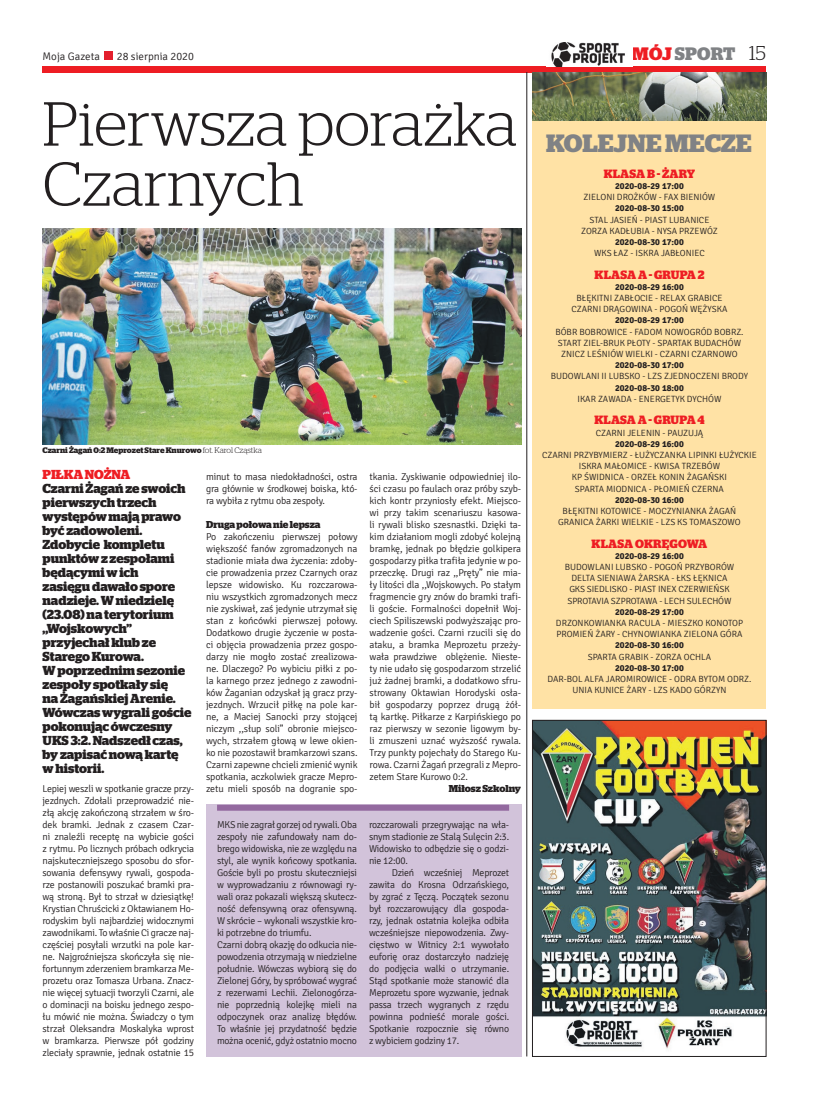
<style>
.page{position:relative;width:820px;height:1106px;background:#fff}
.page>*{position:absolute;margin:0;border:0;box-sizing:border-box;transform-origin:0 0}
.t1{font:300 62px "Stag";color:#231f20}
.t2{font:700 25px "Stag";color:#808285}
.t3{font:700 18px "Stag";letter-spacing:.01em;color:#808285}
.t4{font:700 13px/14px "Stag";color:#231f20}
.t5{font:700 13px "Stag";letter-spacing:-.005em;color:#ee1d23}
.t6{font:700 12px "Stag";letter-spacing:.02em;color:#ee1d23}
.t7{font:300 11px "Signika";color:#231f20}
.t8{font:300 10px/12px "Signika";letter-spacing:-.02em;color:#231f20;text-align:justify}
.t9{font:700 10px "Stag";color:#231f20}
.t10{font:300 9px/11.2px "Signika";color:#231f20;text-align:center}
.t11{font:700 9px "Signika";color:#231f20}
.t12{font:700 8px "Stag";color:#231f20}
.s1{color:#ee1d23}
.s2{font-weight:300;font-size:20px;color:#231f20}
.s3{font-weight:300}
</style>
<div class="page">
<div style="left:43px;top:66px;width:722px;height:6px;background:#ee1d23"></div>
<div style="left:104px;top:51px;width:9px;height:9px;background:#e31f2d"></div>
<div style="left:532px;top:120px;width:233px;height:588px;background:#ffe2a5"></div>
<img style="left:532px;top:72px;width:233px;height:48px">
<img style="left:534px;top:722px;width:229px;height:328px">
<div style="left:532px;top:720px;width:233px;height:336px;border:1px solid #231f20"></div>
<hr style="left:526px;top:72px;width:1px;height:984px;background:#231f20">
<img style="left:551px;top:43px;width:74px;height:23px">
<div style="left:206px;top:804px;width:315px;height:252px;background:#d2c3da"></div>
<div style="left:217px;top:804px;width:292px;height:6px;background:#93699f"></div>
<img style="left:43px;top:228px;width:478px;height:216px">
<p class="t7" style="left:43px;top:50px;width:59px">Moja Gazeta</p>
<p class="t7" style="left:117px;top:50px;width:78px">28 sierpnia 2020</p>
<h3 class="t3" style="left:631px;top:43px;width:135px"><span class="s1">MÓJ</span> SPORT <span class="s2">15</span></h3>
<h1 class="t1" style="left:43px;top:89px;width:476px">Pierwsza porażka</h1>
<h1 class="t1" style="left:43px;top:149px;width:263px">Czarnych</h1>
<p class="t12" style="left:43px;top:445px;width:221px">Czarni Żagań 0:2 Meprozet Stare Knurowo <span class="s3">fot. Karol Cząstka</span></p>
<h3 class="t5" style="left:43px;top:466px;width:89px">PIŁKA NOŻNA</h3>
<p class="t4" style="left:43px;top:481px;width:150px">Czarni Żagań ze swoich pierwszych trzech występów mają prawo być zadowoleni.<br>Zdobycie kompletu punktów z zespołami będącymi w ich<br>zasięgu dawało spore nadzieje. W niedzielę (23.08) na terytorium ,,Wojskowych” przyjechał klub ze<br>Starego Kurowa.<br>W poprzednim sezonie zespoły spotkały się<br>na Żagańskiej Arenie.<br>Wówczas wygrali goście pokonując ówczesny<br>UKS 3:2. Nadszedł czas, by zapisać nową kartę w historii.</p>
<p class="t8" style="left:43px;top:783px;width:153px">Lepiej weszli w spotkanie gracze przy&shy;jezdnych. Zdołali przeprowadzić nie&shy;złą akcję zakończoną strzałem w śro&shy;dek bramki. Jednak z czasem Czar&shy;ni znaleźli receptę na wybicie gości z rytmu. Po licznych próbach odkrycia najskuteczniejszego sposobu do sfor&shy;sowania defensywy rywali, gospoda&shy;rze postanowili poszukać bramki pra&shy;wą stroną. Był to strzał w dziesiątkę!<br>Krystian Chruścicki z Oktawianem Ho&shy;rodyskim byli najbardziej widocznymi zawodnikami. To właśnie Ci gracze naj&shy;częściej posyłali wrzutki na pole kar&shy;ne. Najgroźniejsza skończyła się nie&shy;fortunnym zderzeniem bramkarza Me&shy;prozetu oraz Tomasza Urbana. Znacz&shy;nie więcej sytuacji tworzyli Czarni, ale o dominacji na boisku jednego zespo&shy;łu mówić nie można. Świadczy o tym strzał Oleksandra Moskalyka wprost w bramkarza. Pierwsze pół godziny zleciały sprawnie, jednak ostatnie 15</p>
<p class="t8" style="left:206px;top:471px;width:153px">minut to masa niedokładności, ostra gra głównie w środkowej boiska, któ&shy;ra wybiła z rytmu oba zespoły.</p>
<p class="t9" style="left:206px;top:519px;width:116px">Druga połowa nie lepsza</p>
<p class="t8" style="left:206px;top:531px;width:153px">Po zakończeniu pierwszej połowy większość fanów zgromadzonych na stadionie miała dwa życzenia: zdoby&shy;cie prowadzenia przez Czarnych oraz lepsze widowisko. Ku rozczarowa&shy;niu wszystkich zgromadzonych mecz nie zyskiwał, zaś jedynie utrzymał się stan z końcówki pierwszej połowy.<br>Dodatkowo drugie życzenie w posta&shy;ci objęcia prowadzenia przez gospo&shy;darzy nie mogło zostać zrealizowa&shy;ne. Dlaczego? Po wybiciu piłki z po&shy;la karnego przez jednego z zawodni&shy;ków Żaganian odzyskał ją gracz przy&shy;jezdnych. Wrzucił piłkę na pole kar&shy;ne, a Maciej Sanocki przy stojącej niczym ,,słup soli” obronie miejsco&shy;wych, strzałem głową w lewe okien&shy;ko nie pozostawił bramkarzowi szans.<br>Czarni zapewne chcieli zmienić wynik spotkania, aczkolwiek gracze Mepro&shy;zetu mieli sposób na dogranie spo-</p>
<p class="t8" style="left:369px;top:471px;width:153px">tkania. Zyskiwanie odpowiedniej ilo&shy;ści czasu po faulach oraz próby szyb&shy;kich kontr przyniosły efekt. Miejsco&shy;wi przy takim scenariuszu kasowa&shy;li rywali blisko szesnastki. Dzięki ta&shy;kim działaniom mogli zdobyć kolejną bramkę, jednak po błędzie golkipera gospodarzy piłka trafiła jedynie w po&shy;przeczkę. Drugi raz ,,Pręty” nie mia&shy;ły litości dla ,,Wojskowych. Po stałym fragmencie gry znów do bramki trafi&shy;li goście. Formalności dopełnił Woj&shy;ciech Spiliszewski podwyższając pro&shy;wadzenie gości. Czarni rzucili się do ataku, a bramka Meprozetu przeży&shy;wała prawdziwe oblężenie. Nieste&shy;ty nie udało się gospodarzom strzelić już żadnej bramki, a dodatkowo sfru&shy;strowany Oktawian Horodyski osła&shy;bił gospodarzy poprzez drugą żół&shy;tą kartkę. Piłkarze z Karpińskiego po raz pierwszy w sezonie ligowym by&shy;li zmuszeni uznać wyższość rywala.<br>Trzy punkty pojechały do Starego Ku&shy;rowa. Czarni Żagań przegrali z Mepro&shy;zetem Stare Kurowo 0:2.</p>
<p class="t9" style="left:448px;top:783px;width:74px">Miłosz Szkolny</p>
<p class="t8" style="left:217px;top:819px;width:141px;text-align:left">MKS nie zagrał gorzej od rywali. Oba zespoły nie zafundowały nam do&shy;brego widowiska, nie ze względu na styl, ale wynik końcowy spotkania.<br>Goście byli po prostu skuteczniejsi w wyprowadzaniu z równowagi ry&shy;wali oraz pokazali większą skutecz&shy;ność defensywną oraz ofensywną.<br>W skrócie – wykonali wszystkie kro&shy;ki potrzebne do triumfu.<br>Czarni dobrą okazję do odkucia nie&shy;powodzenia otrzymają w niedzielne południe. Wówczas wybiorą się do Zielonej Góry, by spróbować wygrać z rezerwami Lechii. Zielonogórza&shy;nie poprzednią kolejkę mieli na odpoczynek oraz analizę błędów.<br>To właśnie jej przydatność będzie można ocenić, gdyż ostatnio mocno</p>
<p class="t8" style="left:369px;top:819px;width:141px">rozczarowali przegrywając na wła&shy;snym stadionie ze Stalą Sulęcin 2:3.<br>Widowisko to odbędzie się o godzi&shy;nie 12:00.</p>
<p class="t8" style="left:369px;top:867px;width:141px;text-indent:23px">Dzień wcześniej Meprozet zawita do Krosna Odrzańskiego, by zgrać z Tęczą. Początek sezonu był rozczarowujący dla gospoda&shy;rzy, jednak ostatnia kolejka odbiła wcześniejsze niepowodzenia. Zwy&shy;cięstwo w Witnicy 2:1 wywołało euforię oraz dostarczyło nadzieję do podjęcia walki o utrzymanie.<br>Stąd spotkanie może stanowić dla Meprozetu spore wyzwanie, jednak passa trzech wygranych z rzędu powinna podnieść morale gości.<br>Spotkanie rozpocznie się równo z wybiciem godziny 17.</p>
<h2 class="t2" style="left:546px;top:129px;width:207px">KOLEJNE MECZE</h2>
<p class="t6" style="left:603px;top:167px;width:93px">KLASA B - ŻARY</p>
<p class="t11" style="left:615px;top:181px;width:70px">2020-08-29 17:00</p>
<p class="t10" style="left:583px;top:192px;width:133px">ZIELONI DROŻKÓW - FAX BIENIÓW</p>
<p class="t11" style="left:615px;top:203px;width:70px">2020-08-30 15:00</p>
<p class="t10" style="left:581px;top:214px;width:138px">STAL JASIEŃ - PIAST LUBANICE<br>ZORZA KADŁUBIA - NYSA PRZEWÓZ</p>
<p class="t11" style="left:615px;top:236px;width:70px">2020-08-30 17:00</p>
<p class="t10" style="left:593px;top:248px;width:112px">WKS ŁAZ - ISKRA JABŁONIEC</p>
<p class="t6" style="left:594px;top:267px;width:111px">KLASA A - GRUPA 2</p>
<p class="t11" style="left:615px;top:281px;width:70px">2020-08-29 16:00</p>
<p class="t10" style="left:571px;top:293px;width:157px">BŁĘKITNI ZABŁOCIE - RELAX GRABICE<br>CZARNI DRĄGOWINA - POGOŃ WĘŻYSKA</p>
<p class="t11" style="left:615px;top:315px;width:70px">2020-08-29 17:00</p>
<p class="t10" style="left:555px;top:326px;width:190px">BÓBR BOBROWICE - FADOM NOWOGRÓD BOBRZ.<br>START ZIEL-BRUK PŁOTY - SPARTAK BUDACHÓW<br>ZNICZ LEŚNIÓW WIELKI - CZARNI CZARNOWO</p>
<p class="t11" style="left:615px;top:360px;width:70px">2020-08-30 17:00</p>
<p class="t10" style="left:550px;top:371px;width:199px">BUDOWLANI II LUBSKO - LZS ZJEDNOCZENI BRODY</p>
<p class="t11" style="left:615px;top:382px;width:70px">2020-08-30 18:00</p>
<p class="t10" style="left:577px;top:393px;width:145px">IKAR ZAWADA - ENERGETYK DYCHÓW</p>
<p class="t6" style="left:594px;top:413px;width:112px">KLASA A - GRUPA 4</p>
<p class="t10" style="left:595px;top:427px;width:109px">CZARNI JELENIN - PAUZUJĄ</p>
<p class="t11" style="left:615px;top:438px;width:70px">2020-08-29 16:00</p>
<p class="t10" style="left:542px;top:449px;width:216px">CZARNI PRZYBYMIERZ - ŁUŻYCZANKA LIPINKI ŁUŻYCKIE ISKRA MAŁOMICE - KWISA TRZEBÓW<br>KP ŚWIDNICA - ORZEŁ KONIN ŻAGAŃSKI<br>SPARTA MIODNICA - PŁOMIEŃ CZERNA</p>
<p class="t11" style="left:615px;top:494px;width:70px">2020-08-30 16:00</p>
<p class="t10" style="left:558px;top:505px;width:184px">BŁĘKITNI KOTOWICE - MOCZYNIANKA ŻAGAŃ<br>GRANICA ŻARKI WIELKIE - LZS KS TOMASZOWO</p>
<p class="t6" style="left:591px;top:536px;width:117px">KLASA OKRĘGOWA</p>
<p class="t11" style="left:615px;top:550px;width:70px">2020-08-29 16:00</p>
<p class="t10" style="left:564px;top:561px;width:171px">BUDOWLANI LUBSKO - POGOŃ PRZYBORÓW DELTA SIENIAWA ŻARSKA - ŁKS ŁĘKNICA GKS SIEDLISKO - PIAST INEX CZERWIEŃSK SPROTAVIA SZPROTAWA - LECH SULECHÓW</p>
<p class="t11" style="left:615px;top:606px;width:70px">2020-08-29 17:00</p>
<p class="t10" style="left:555px;top:617px;width:188px;text-align:left">DRZONKOWIANKA RACULA - MIESZKO KONOTOP<br>PROMIEŃ ŻARY - CHYNOWIANKA ZIELONA GÓRA</p>
<p class="t11" style="left:615px;top:640px;width:70px">2020-08-30 16:00</p>
<p class="t10" style="left:587px;top:651px;width:125px">SPARTA GRABIK - ZORZA OCHLA</p>
<p class="t11" style="left:615px;top:662px;width:70px">2020-08-30 17:00</p>
<p class="t10" style="left:547px;top:673px;width:205px">DAR-BOL ALFA JAROMIROWICE - ODRA BYTOM ODRZ.<br>UNIA KUNICE ŻARY - LZS KADO GÓRZYN</p>
</div>
